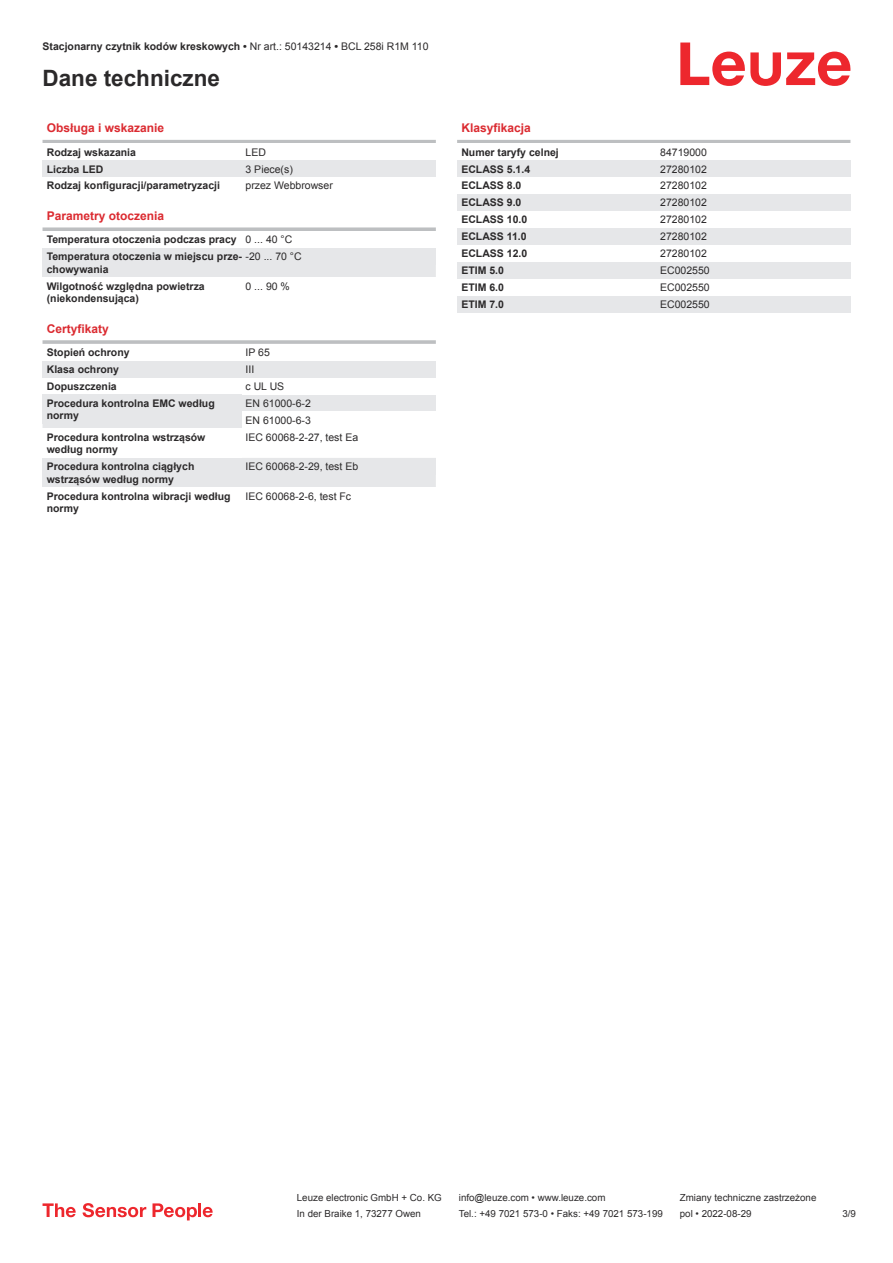
<style>
.page{position:relative;width:893px;height:1263px;background:#fff}
.page>*{position:absolute;margin:0;border:0;box-sizing:border-box;transform-origin:0 0}
.t1{font:700 22.5px "Arial";color:#2b292a}
.t2{font:700 12px "Arial";color:#db2a30}
.t3{font:700 10.5px/12.6px "Arial";color:#2b292a}
.t4{font:10.5px/17px "Arial";color:#2b292a}
.t5{font:9.75px "Arial";color:#2b292a}
.s1{font-weight:400}
</style>
<div class="page">
<svg style="left:680px;top:43px;width:170px;height:43px"></svg>
<svg style="left:43px;top:265px;width:393px;height:222px"></svg>
<hr style="left:43px;top:140px;width:393px;height:3px;background:#bdbfc1">
<div style="left:43px;top:160px;width:199px;height:17px;background:#e6e7e9"></div>
<div style="left:242px;top:160px;width:194px;height:17px;background:#e6e7e9"></div>
<svg style="left:43px;top:227px;width:393px;height:4px;background:#c4c6c8"></svg>
<div style="left:43px;top:248px;width:199px;height:29px;background:#e6e7e9"></div>
<div style="left:242px;top:248px;width:194px;height:17px;background:#e6e7e9"></div>
<div style="left:43px;top:277px;width:199px;height:30px;background:#fff"></div>
<div style="left:242px;top:277px;width:194px;height:17px;background:#fff"></div>
<div style="left:43px;top:324px;width:393px;height:18px;background:#fff"></div>
<hr style="left:43px;top:340px;width:393px;height:4px;background:#c6c7c9">
<div style="left:43px;top:344px;width:199px;height:17px;background:#fff"></div>
<div style="left:242px;top:344px;width:194px;height:17px;background:#fff"></div>
<div style="left:43px;top:361px;width:199px;height:17px;background:#e6e7e9"></div>
<div style="left:242px;top:361px;width:194px;height:17px;background:#e6e7e9"></div>
<div style="left:43px;top:378px;width:199px;height:17px;background:#fff"></div>
<div style="left:242px;top:378px;width:194px;height:17px;background:#fff"></div>
<div style="left:43px;top:395px;width:199px;height:29px;background:#e6e7e9"></div>
<div style="left:242px;top:395px;width:194px;height:16px;background:#e6e7e9"></div>
<div style="left:242px;top:411px;width:194px;height:17px;background:#fff"></div>
<div style="left:43px;top:428px;width:199px;height:30px;background:#fff"></div>
<div style="left:242px;top:428px;width:194px;height:17px;background:#fff"></div>
<div style="left:43px;top:458px;width:199px;height:29px;background:#e6e7e9"></div>
<div style="left:242px;top:458px;width:194px;height:17px;background:#e6e7e9"></div>
<svg style="left:457px;top:312px;width:393px;height:1px"></svg>
<hr style="left:457px;top:140px;width:393px;height:3px;background:#bdbfc1">
<div style="left:457px;top:160px;width:200px;height:17px;background:#e6e7e9"></div>
<div style="left:657px;top:160px;width:193px;height:17px;background:#e6e7e9"></div>
<div style="left:457px;top:194px;width:200px;height:17px;background:#e6e7e9"></div>
<div style="left:657px;top:194px;width:193px;height:17px;background:#e6e7e9"></div>
<div style="left:457px;top:228px;width:200px;height:17px;background:#e6e7e9"></div>
<div style="left:657px;top:228px;width:193px;height:17px;background:#e6e7e9"></div>
<div style="left:457px;top:262px;width:200px;height:17px;background:#e6e7e9"></div>
<div style="left:657px;top:262px;width:193px;height:17px;background:#e6e7e9"></div>
<div style="left:457px;top:296px;width:200px;height:16px;background:#e6e7e9"></div>
<div style="left:657px;top:296px;width:193px;height:16px;background:#e6e7e9"></div>
<svg style="left:43px;top:1203px;width:33px;height:14px"></svg>
<svg style="left:83px;top:1203px;width:63px;height:14px"></svg>
<svg style="left:153px;top:1203px;width:44px;height:17px"></svg>
<hr style="left:198px;top:1203px;width:3px;height:14px;background:#ed272d">
<svg style="left:203px;top:1207px;width:10px;height:10px"></svg>
<p class="t3" style="left:43px;top:41px;width:388px">Stacjonarny czytnik kodów kreskowych • <span class="s1">Nr art.: 50143214</span> • <span class="s1">BCL 258i R1M 110</span></p>
<h1 class="t1" style="left:43px;top:70px;width:179px">Dane techniczne</h1>
<p class="t2" style="left:47px;top:120px;width:119px">Obsługa i wskazanie</p>
<p class="t3" style="left:47px;top:147px;width:91px">Rodzaj wskazania</p>
<p class="t4" style="left:246px;top:143px;width:22px">LED</p>
<p class="t3" style="left:47px;top:163px;width:58px">Liczba LED</p>
<p class="t4" style="left:246px;top:161px;width:49px">3 Piece(s)</p>
<p class="t3" style="left:47px;top:180px;width:175px">Rodzaj konfiguracji/parametryzacji</p>
<p class="t4" style="left:246px;top:178px;width:89px">przez Webbrowser</p>
<p class="t2" style="left:47px;top:207px;width:119px">Parametry otoczenia</p>
<p class="t3" style="left:47px;top:231px;width:256px;line-height:17px">Temperatura otoczenia podczas pracy <span class="s1">0 ... 40 °C<br></span>Temperatura otoczenia w miejscu prze- <span class="s1">-20 ... 70 °C</span></p>
<p class="t3" style="left:47px;top:262px;width:160px;line-height:17px">chowywania<br>Wilgotność względna powietrza</p>
<p class="t3" style="left:47px;top:292px;width:94px">(niekondensująca)</p>
<p class="t4" style="left:246px;top:277px;width:46px">0 ... 90 %</p>
<p class="t2" style="left:47px;top:320px;width:64px">Certyfikaty</p>
<p class="t3" style="left:47px;top:346px;width:84px">Stopień ochrony</p>
<p class="t4" style="left:246px;top:345px;width:26px">IP 65</p>
<p class="t3" style="left:47px;top:364px;width:74px">Klasa ochrony</p>
<p class="t4" style="left:246px;top:362px;width:10px">III</p>
<p class="t3" style="left:47px;top:381px;width:72px">Dopuszczenia</p>
<p class="t4" style="left:246px;top:378px;width:40px">c UL US</p>
<p class="t3" style="left:47px;top:397px;width:170px">Procedura kontrolna EMC według normy</p>
<p class="t4" style="left:246px;top:394px;width:67px">EN 61000-6-2<br>EN 61000-6-3</p>
<p class="t3" style="left:47px;top:431px;width:160px">Procedura kontrolna wstrząsów według normy</p>
<p class="t4" style="left:246px;top:428px;width:114px">IEC 60068-2-27, test Ea</p>
<p class="t3" style="left:47px;top:460px;width:149px">Procedura kontrolna ciągłych wstrząsów według normy</p>
<p class="t4" style="left:246px;top:458px;width:114px">IEC 60068-2-29, test Eb</p>
<p class="t3" style="left:47px;top:490px;width:185px">Procedura kontrolna wibracji według normy</p>
<p class="t4" style="left:246px;top:487px;width:107px">IEC 60068-2-6, test Fc</p>
<p class="t2" style="left:461px;top:120px;width:71px">Klasyfikacja</p>
<p class="t3" style="left:461px;top:146px;width:99px">Numer taryfy celnej</p>
<p class="t4" style="left:660px;top:143px;width:48px">84719000</p>
<p class="t3" style="left:461px;top:163px;width:70px">ECLASS 5.1.4</p>
<p class="t4" style="left:660px;top:161px;width:48px">27280102</p>
<p class="t3" style="left:461px;top:180px;width:62px">ECLASS 8.0</p>
<p class="t4" style="left:660px;top:178px;width:48px">27280102</p>
<p class="t3" style="left:461px;top:196px;width:62px">ECLASS 9.0</p>
<p class="t4" style="left:660px;top:195px;width:48px">27280102</p>
<p class="t3" style="left:461px;top:213px;width:67px">ECLASS 10.0</p>
<p class="t4" style="left:660px;top:212px;width:48px">27280102</p>
<p class="t3" style="left:461px;top:230px;width:67px">ECLASS 11.0</p>
<p class="t4" style="left:660px;top:229px;width:48px">27280102</p>
<p class="t3" style="left:461px;top:247px;width:67px">ECLASS 12.0</p>
<p class="t4" style="left:660px;top:246px;width:48px">27280102</p>
<p class="t3" style="left:461px;top:264px;width:44px">ETIM 5.0</p>
<p class="t4" style="left:660px;top:262px;width:51px">EC002550</p>
<p class="t3" style="left:461px;top:281px;width:44px">ETIM 6.0</p>
<p class="t4" style="left:660px;top:279px;width:51px">EC002550</p>
<p class="t3" style="left:461px;top:298px;width:44px">ETIM 7.0</p>
<p class="t4" style="left:660px;top:296px;width:51px">EC002550</p>
<p class="t5" style="left:297px;top:1191px;width:146px">Leuze electronic GmbH + Co. KG</p>
<p class="t5" style="left:459px;top:1191px;width:148px">info@leuze.com • www.leuze.com</p>
<p class="t5" style="left:680px;top:1191px;width:138px">Zmiany techniczne zastrzeżone</p>
<p class="t5" style="left:297px;top:1210px;width:126px">In der Braike 1, 73277 Owen</p>
<p class="t5" style="left:459px;top:1207px;width:205px">Tel.: +49 7021 573-0 • Faks: +49 7021 573-199</p>
<p class="t5" style="left:680px;top:1207px;width:73px">pol • 2022-08-29</p>
<p class="t5" style="left:842px;top:1210px;width:15px">3 /9</p>
</div>
